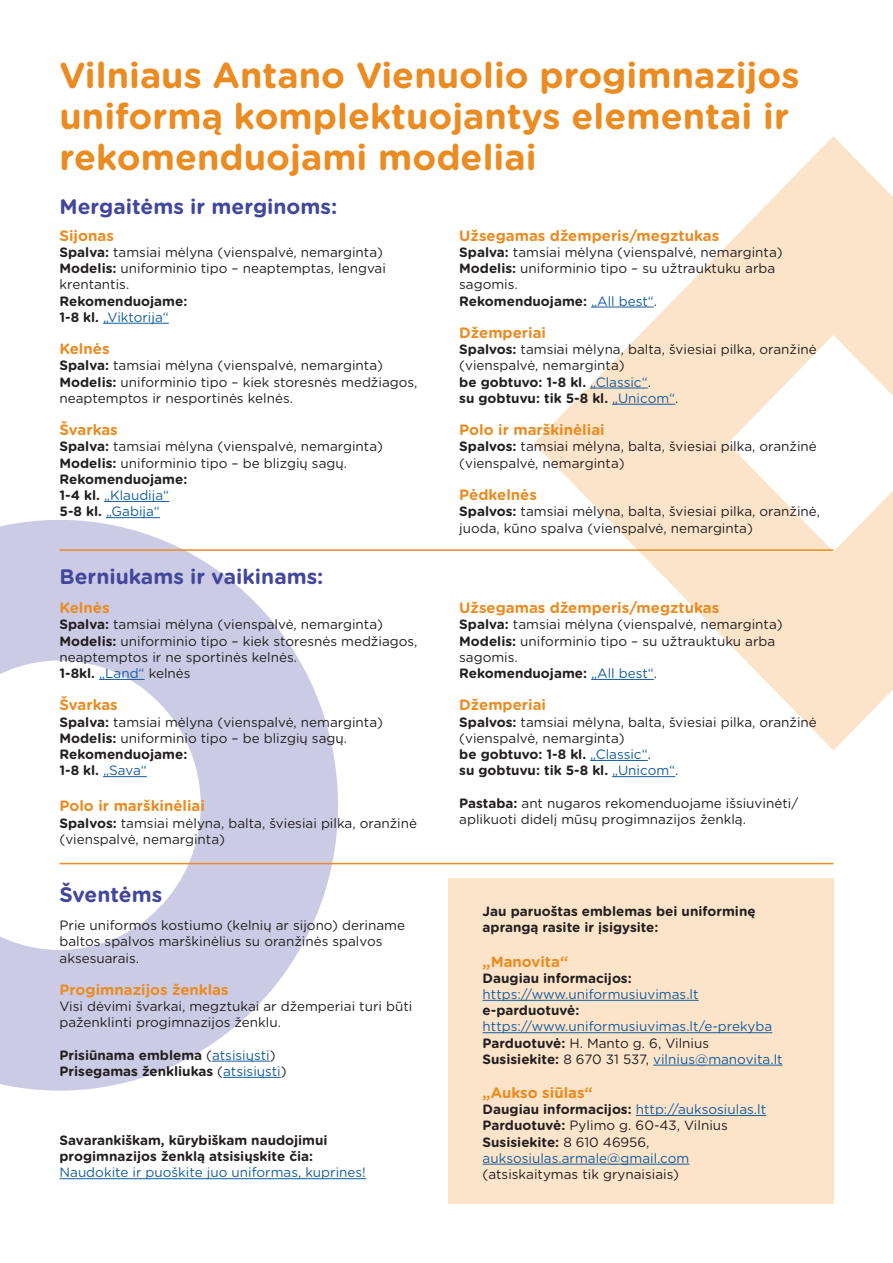
<style>
.page{position:relative;width:893px;height:1263px;background:#fff}
.page>*{position:absolute;margin:0;border:0;box-sizing:border-box;transform-origin:0 0}
.t1{font:700 36px/40.8px "Gotham Rounded";color:#ea8c22}
.Paragraph_Style_1{font:700 21px "Gotham Rounded";color:#42479d}
.t2{font:700 15px "Gotham Rounded";color:#ea8c22}
.text{font:13.5px/16.2px "Gotham Rounded";color:#231f20}
.text-2{font:700 13.5px/16.2px "Gotham Rounded";color:#231f20}
.text-3{font:13.5px/16.2px "Gotham Rounded";color:#175d9e}
.s1{font-weight:700}
.s2{font-weight:700;color:#231f20}
.s3{font-weight:400;color:#175d9e}
.s4{font-weight:400}
.s5{color:#231f20}
</style>
<div class="page">
<svg style="left:0;top:520px;width:338px;height:571px;fill:#cccbe5"></svg>
<svg style="left:534px;top:136px;width:359px;height:614px"></svg>
<div style="left:448px;top:878px;width:385px;height:325px;background:#fbe4c9"></div>
<hr style="left:103px;top:323px;width:66px;height:1px;background:#175d9e">
<hr style="left:104px;top:501px;width:65px;height:1px;background:#175d9e">
<hr style="left:106px;top:517px;width:54px;height:1px;background:#175d9e">
<hr style="left:591px;top:307px;width:63px;height:1px;background:#175d9e">
<hr style="left:590px;top:388px;width:58px;height:1px;background:#175d9e">
<hr style="left:612px;top:404px;width:63px;height:1px;background:#175d9e">
<hr style="left:99px;top:679px;width:46px;height:1px;background:#175d9e">
<hr style="left:103px;top:776px;width:44px;height:1px;background:#175d9e">
<hr style="left:591px;top:679px;width:63px;height:1px;background:#175d9e">
<hr style="left:590px;top:760px;width:58px;height:1px;background:#175d9e">
<hr style="left:612px;top:776px;width:63px;height:1px;background:#175d9e">
<hr style="left:212px;top:1061px;width:58px;height:1px;background:#175d9e">
<hr style="left:223px;top:1077px;width:58px;height:1px;background:#175d9e">
<hr style="left:60px;top:549px;width:773px;height:2px;background:#ea8c22">
<hr style="left:60px;top:863px;width:773px;height:1px;background:#ea8c22">
<hr style="left:60px;top:1178px;width:306px;height:1px;background:#175d9e">
<hr style="left:483px;top:1000px;width:216px;height:1px;background:#175d9e">
<hr style="left:483px;top:1032px;width:289px;height:1px;background:#175d9e">
<hr style="left:653px;top:1065px;width:130px;height:1px;background:#175d9e">
<hr style="left:636px;top:1115px;width:130px;height:1px;background:#175d9e">
<hr style="left:483px;top:1164px;width:206px;height:1px;background:#175d9e">
<p class="t1" style="left:60px;top:54px;width:741px">Vilniaus Antano Vienuolio progimnazijos uniformą komplektuojantys elementai ir rekomenduojami modeliai</p>
<h3 class="Paragraph_Style_1" style="left:60px;top:192px;width:279px">Mergaitėms ir merginoms:</h3>
<h4 class="t2" style="left:60px;top:225px;width:56px">Sijonas</h4>
<p class="text" style="left:60px;top:244px;width:325px"><span class="s1">Spalva:</span> tamsiai mėlyna (vienspalvė, nemarginta)</p>
<p class="text" style="left:60px;top:260px;width:328px"><span class="s1">Modelis:</span> uniforminio tipo – neaptemptas, lengvai krentantis.</p>
<p class="text-2" style="left:60px;top:292px;width:129px">Rekomenduojame:</p>
<p class="text-3" style="left:60px;top:308px;width:111px"><span class="s2">1-8 kl.</span> „Viktorija“</p>
<h4 class="t2" style="left:60px;top:338px;width:52px">Kelnės</h4>
<p class="text" style="left:60px;top:357px;width:325px"><span class="s1">Spalva:</span> tamsiai mėlyna (vienspalvė, nemarginta)</p>
<p class="text" style="left:60px;top:373px;width:360px"><span class="s1">Modelis:</span> uniforminio tipo – kiek storesnės medžiagos, neaptemptos ir nesportinės kelnės.</p>
<h4 class="t2" style="left:60px;top:419px;width:60px">Švarkas</h4>
<p class="text" style="left:60px;top:438px;width:325px"><span class="s1">Spalva:</span> tamsiai mėlyna (vienspalvė, nemarginta)</p>
<p class="text" style="left:60px;top:454px;width:289px"><span class="s1">Modelis:</span> uniforminio tipo – be blizgių sagų.</p>
<p class="text-2" style="left:60px;top:470px;width:129px">Rekomenduojame:</p>
<p class="text-3" style="left:60px;top:487px;width:111px"><span class="s2">1-4 kl.</span> „Klaudija“</p>
<p class="text-3" style="left:60px;top:503px;width:102px"><span class="s2">5-8 kl.</span> „Gabija“</p>
<h3 class="Paragraph_Style_1" style="left:60px;top:561px;width:265px">Berniukams ir vaikinams:</h3>
<h4 class="t2" style="left:60px;top:597px;width:52px">Kelnės</h4>
<p class="text" style="left:60px;top:616px;width:325px"><span class="s1">Spalva:</span> tamsiai mėlyna (vienspalvė, nemarginta)</p>
<p class="text" style="left:60px;top:632px;width:360px"><span class="s1">Modelis:</span> uniforminio tipo – kiek storesnės medžiagos, neaptemptos ir ne sportinės kelnės.</p>
<p class="text-2" style="left:60px;top:665px;width:133px">1-8kl. <span class="s3">„Land“</span> <span class="s4">kelnės</span></p>
<h4 class="t2" style="left:60px;top:694px;width:60px">Švarkas</h4>
<p class="text" style="left:60px;top:713px;width:325px"><span class="s1">Spalva:</span> tamsiai mėlyna (vienspalvė, nemarginta)</p>
<p class="text" style="left:60px;top:729px;width:289px"><span class="s1">Modelis:</span> uniforminio tipo – be blizgių sagų.<br><span class="s1">Rekomenduojame:</span></p>
<p class="text-2" style="left:60px;top:762px;width:89px">1-8 kl. <span class="s3">„Sava“</span></p>
<h4 class="t2" style="left:60px;top:795px;width:147px">Polo ir marškinėliai</h4>
<p class="text" style="left:60px;top:814px;width:359px"><span class="s1">Spalvos:</span> tamsiai mėlyna, balta, šviesiai pilka, oranžinė (vienspalvė, nemarginta)</p>
<p class="Paragraph_Style_1" style="left:60px;top:879px;width:104px">Šventėms</p>
<p class="text" style="left:60px;top:917px;width:347px">Prie uniformos kostiumo (kelnių ar sijono) deriname baltos spalvos marškinėlius su oranžinės spalvos aksesuarais.</p>
<h4 class="t2" style="left:60px;top:979px;width:171px">Progimnazijos ženklas</h4>
<p class="text" style="left:60px;top:998px;width:354px">Visi dėvimi švarkai, megztukai ar džemperiai turi būti paženklinti progimnazijos ženklu.</p>
<p class="text-2" style="left:60px;top:1046px;width:218px">Prisiūnama emblema <span class="s4">(</span><span class="s3">atsisiųsti</span><span class="s4">)</span></p>
<p class="text-2" style="left:60px;top:1062px;width:229px">Prisegamas ženkliukas <span class="s4">(</span><span class="s3">atsisiųsti</span><span class="s4">)</span></p>
<p class="text-2" style="left:60px;top:1131px;width:270px">Savarankiškam, kūrybiškam naudojimui progimnazijos ženklą atsisiųskite čia:</p>
<p class="text-3" style="left:60px;top:1164px;width:308px">Naudokite ir puoškite juo uniformas, kuprines!</p>
<h4 class="t2" style="left:459px;top:225px;width:261px">Užsegamas džemperis/megztukas</h4>
<p class="text" style="left:459px;top:244px;width:325px"><span class="s1">Spalva:</span> tamsiai mėlyna (vienspalvė, nemarginta)</p>
<p class="text" style="left:459px;top:260px;width:318px"><span class="s1">Modelis:</span> uniforminio tipo – su užtrauktuku arba sagomis.</p>
<p class="text-2" style="left:459px;top:292px;width:199px">Rekomenduojame: <span class="s3">„All best“</span><span class="s4">.</span></p>
<h4 class="t2" style="left:459px;top:322px;width:88px">Džemperiai</h4>
<p class="text" style="left:459px;top:341px;width:359px"><span class="s1">Spalvos:</span> tamsiai mėlyna, balta, šviesiai pilka, oranžinė (vienspalvė, nemarginta)</p>
<p class="text-2" style="left:459px;top:373px;width:193px">be gobtuvo: 1-8 kl. <span class="s3">„Classic“</span><span class="s4">.</span></p>
<p class="text-2" style="left:459px;top:389px;width:221px">su gobtuvu: tik 5-8 kl. <span class="s3">„Unicom“</span><span class="s4">.</span></p>
<h4 class="t2" style="left:459px;top:419px;width:147px">Polo ir marškinėliai</h4>
<p class="text" style="left:459px;top:438px;width:359px"><span class="s1">Spalvos:</span> tamsiai mėlyna, balta, šviesiai pilka, oranžinė (vienspalvė, nemarginta)</p>
<h4 class="t2" style="left:459px;top:484px;width:79px">Pėdkelnės</h4>
<p class="text" style="left:459px;top:503px;width:362px"><span class="s1">Spalvos:</span> tamsiai mėlyna, balta, šviesiai pilka, oranžinė, juoda, kūno spalva (vienspalvė, nemarginta)</p>
<h4 class="t2" style="left:459px;top:597px;width:261px">Užsegamas džemperis/megztukas</h4>
<p class="text" style="left:459px;top:616px;width:325px"><span class="s1">Spalva:</span> tamsiai mėlyna (vienspalvė, nemarginta)</p>
<p class="text" style="left:459px;top:632px;width:318px"><span class="s1">Modelis:</span> uniforminio tipo – su užtrauktuku arba sagomis.</p>
<p class="text-2" style="left:459px;top:665px;width:199px">Rekomenduojame: <span class="s3">„All best“</span><span class="s4">.</span></p>
<h4 class="t2" style="left:459px;top:694px;width:88px">Džemperiai</h4>
<p class="text" style="left:459px;top:713px;width:359px"><span class="s1">Spalvos:</span> tamsiai mėlyna, balta, šviesiai pilka, oranžinė (vienspalvė, nemarginta)</p>
<p class="text-2" style="left:459px;top:746px;width:193px">be gobtuvo: 1-8 kl. <span class="s3">„Classic“</span><span class="s4">.</span></p>
<p class="text-2" style="left:459px;top:762px;width:221px">su gobtuvu: tik 5-8 kl. <span class="s3">„Unicom“</span><span class="s4">.</span></p>
<p class="text" style="left:459px;top:794px;width:340px"><span class="s1">Pastaba:</span> ant nugaros rekomenduojame išsiuvinėti/ aplikuoti didelį mūsų progimnazijos ženklą.</p>
<p class="text-2" style="left:483px;top:903px;width:275px">Jau paruoštas emblemas bei uniforminę aprangą rasite ir įsigysite:</p>
<h4 class="t2" style="left:483px;top:950px;width:87px">„Manovita“</h4>
<p class="text-2" style="left:483px;top:969px;width:151px">Daugiau informacijos:</p>
<p class="text-3" style="left:483px;top:985px;width:218px">https://www.uniformusiuvimas.lt</p>
<p class="text-2" style="left:483px;top:1002px;width:98px">e-parduotuvė:</p>
<p class="text-3" style="left:483px;top:1018px;width:291px">https://www.uniformusiuvimas.lt/e-prekyba</p>
<p class="text" style="left:483px;top:1034px;width:228px"><span class="s1">Parduotuvė:</span> H. Manto g. 6, Vilnius</p>
<p class="text-3" style="left:483px;top:1050px;width:302px"><span class="s2">Susisiekite:</span> <span class="s5">8 670 31 537,</span> vilnius@manovita.lt</p>
<h4 class="t2" style="left:483px;top:1082px;width:111px">„Aukso siūlas“</h4>
<p class="text-3" style="left:483px;top:1101px;width:285px"><span class="s2">Daugiau informacijos:</span> http://auksosiulas.lt</p>
<p class="text" style="left:483px;top:1117px;width:247px"><span class="s1">Parduotuvė:</span> Pylimo g. 60-43, Vilnius</p>
<p class="text-3" style="left:483px;top:1133px;width:208px"><span class="s2">Susisiekite:</span> <span class="s5">8 610 46956, </span>auksosiulas.armale@gmail.com</p>
<p class="text" style="left:483px;top:1165px;width:198px">(atsiskaitymas tik grynaisiais)</p>
</div>
